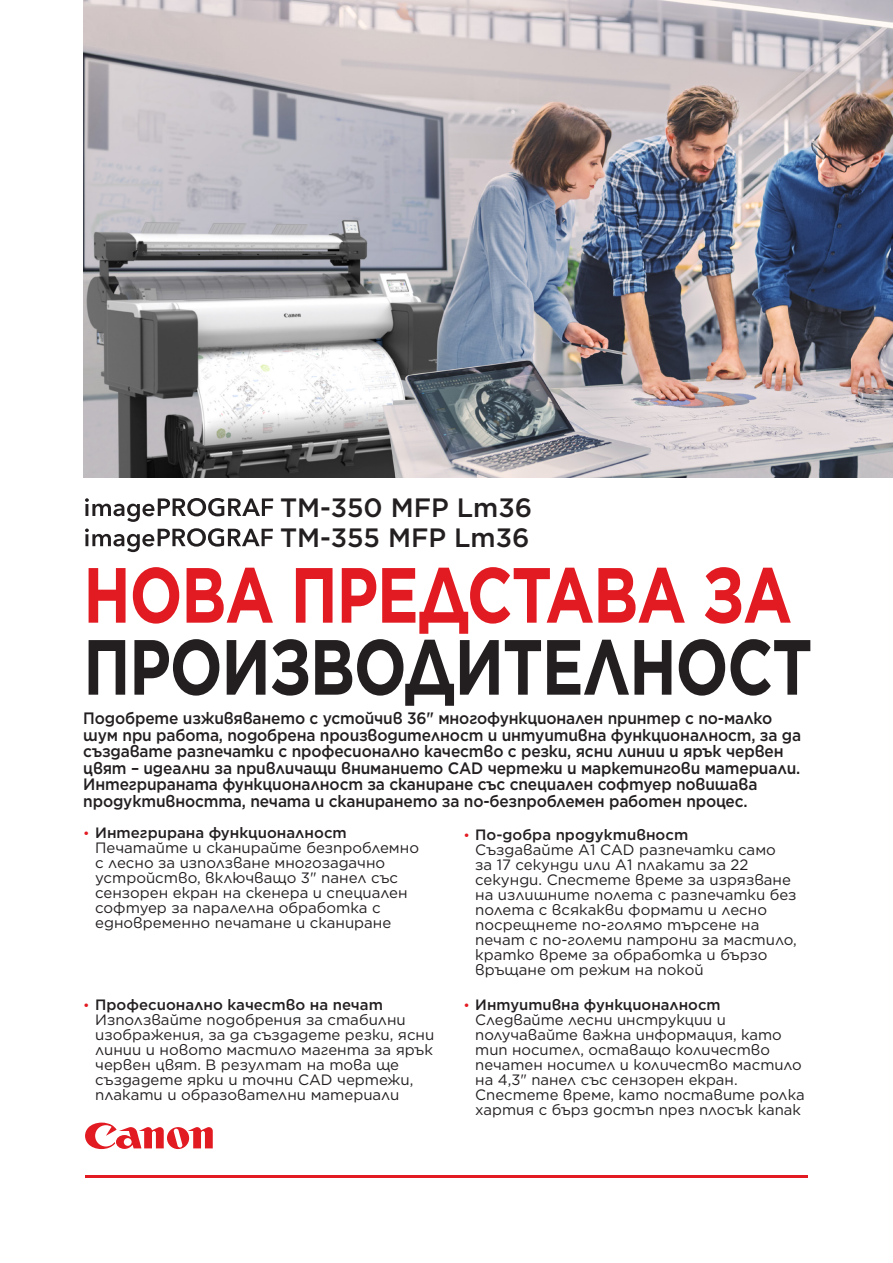
<style>
.page{position:relative;width:893px;height:1263px;background:#fff}
.page>*{position:absolute;margin:0;border:0;box-sizing:border-box;transform-origin:0 0}
.Headline{font:700 78px/72px "Gotham";letter-spacing:-.02em;color:#231f20;scale:.8 1}
.t1{font:500 26.55px "Gotham";color:#231f20}
.BODY_BULLETS{font:500 16.5px/16.5px "Gotham";letter-spacing:-.01em;color:#231f20;scale:.94 1}
.t2{font:15px/15px "Gotham";color:#231f20}
.s1{color:#e21a21}
.s2{font-size:13.5px;color:#e21a21}
.s3{font-weight:500}
</style>
<div class="page">
<svg style="left:85px;top:1122px;width:128px;height:28px"></svg>
<hr style="left:85px;top:1175px;width:723px;height:3px;background:#e21a21">
<img style="left:83px;top:0;width:810px;height:478px">
<svg style="left:85px;top:498px;width:188px;height:24px"></svg>
<svg style="left:85px;top:528px;width:188px;height:24px"></svg>
<p class="t1" style="left:280px;top:490px;width:254px">TM-350 MFP Lm36</p>
<p class="t1" style="left:280px;top:520px;width:251px">TM-355 MFP Lm36</p>
<p class="Headline" style="left:83px;top:559px;width:913px"><span class="s1">НОВА ПРЕДСТАВА ЗА<br></span>ПРОИЗВОДИТЕЛНОСТ</p>
<p class="BODY_BULLETS" style="left:83px;top:710px;width:765px">Подобрете изживяването с устойчив 36" многофункционален принтер с по-малко шум при работа, подобрена производителност и интуитивна функционалност, за да създавате разпечатки с професионално качество с резки, ясни линии и ярък червен цвят – идеални за привличащи вниманието CAD чертежи и маркетингови материали.<br>Интегрираната функционалност за сканиране със специален софтуер повишава продуктивността, печата и сканирането за по-безпроблемен работен процес.</p>
<p class="t2" style="left:475px;top:827px;width:323px;text-indent:-12px"><span class="s2">•</span> <span class="s3">По-добра продуктивност<br></span>Създавайте A1 CAD разпечатки само<br>за 17 секунди или A1 плaкати за 22 секунди. Спестете време за изрязване на излишните полета с разпечатки без полета с всякакви формати и лесно посрещнете по-голямо търсене на печат с по-големи патрони за мастило, кратко време за обработка и бързо връщане от режим на покой</p>
<p class="t2" style="left:95px;top:825px;width:325px;text-indent:-12px"><span class="s2">•</span> <span class="s3">Интегрирана функционалност </span>Печатайте и сканирайте безпроблемно с лесно за използване многозадачно устройство, включващо 3" панел със сензорен екран на скенера и специален софтуер за паралелна обработка с едновременно печатане и сканиране</p>
<p class="t2" style="left:95px;top:996px;width:341px;text-indent:-12px"><span class="s2">•</span> <span class="s3">Професионално качество на печат </span>Използвайте подобрения за стабилни изображения, за да създадете резки, ясни линии и новото мастило магента за ярък червен цвят. В резултат на това ще създадете ярки и точни CAD чертежи, плакати и образователни материали</p>
<p class="t2" style="left:475px;top:996px;width:331px;text-indent:-12px"><span class="s2">•</span> <span class="s3">Интуитивна функционалност </span>Следвайте лесни инструкции и получавайте важна информация, като тип носител, оставащо количество печатен носител и количество мастило на 4,3" панел със сензорен екран.<br>Спестете време, като поставите ролка хартия с бърз достъп през плосък капак</p>
</div>
